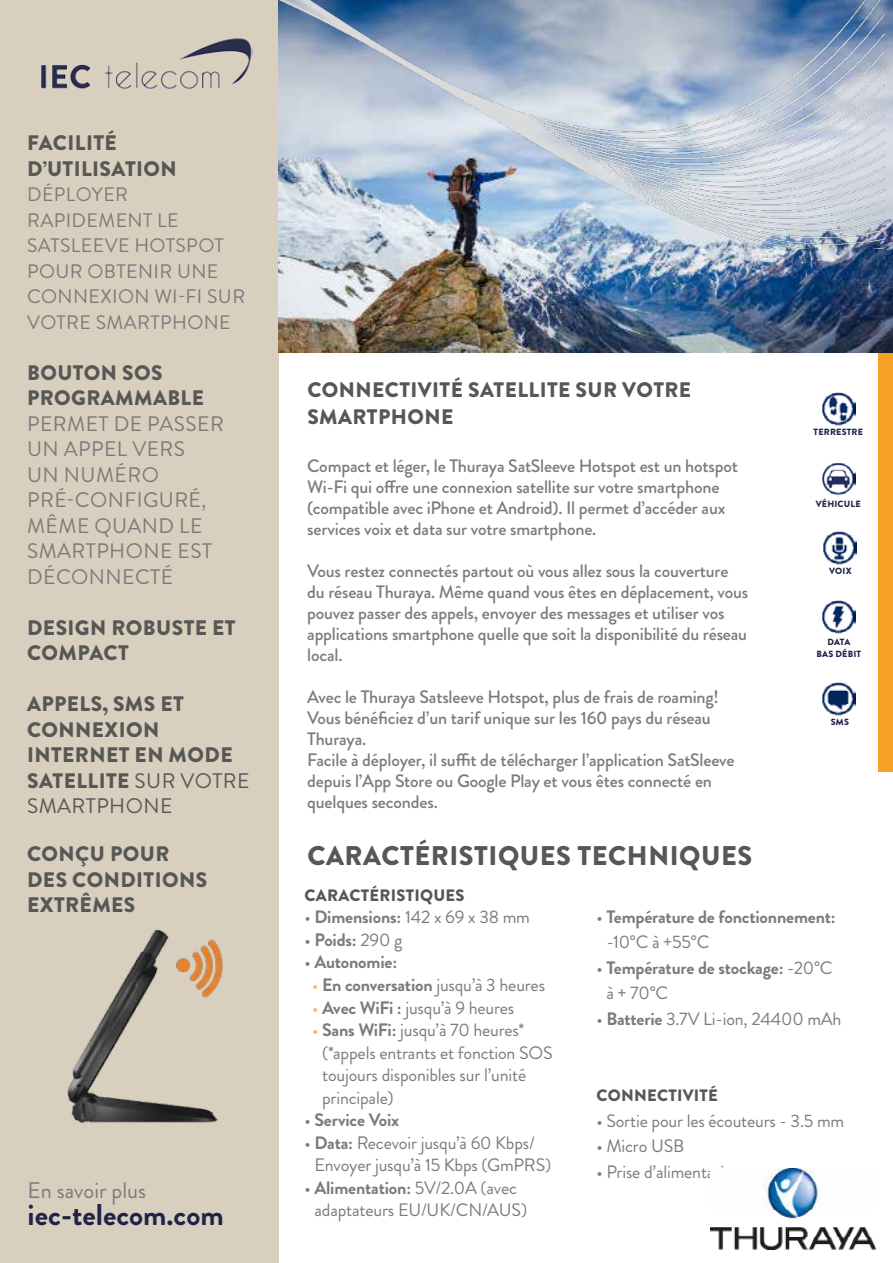
<style>
.page{position:relative;width:893px;height:1263px;background:#fff}
.page>*{position:absolute;margin:0;border:0;box-sizing:border-box;transform-origin:0 0}
.t1{font:700 30px "Brandon Grotesque";color:#202349}
.t2{font:900 27px "Brandon Grotesque";letter-spacing:.02em;color:#575756}
.t3{font:22.5px "Brandon Grotesque";color:#7c7b7b}
.t4{font:900 21px/25.5px "Brandon Grotesque";letter-spacing:.02em;color:#575756}
.t5{font:21px/25.5px "Brandon Grotesque";letter-spacing:.02em;color:#7c7b7b}
.t6{font:19.5px/25.5px "Brandon Grotesque";letter-spacing:.02em;color:#7c7b7b}
.t7{font:500 18px/21px "Brandon Grotesque";letter-spacing:-.01em;color:#7c7b7b}
.t8{font:18px/22.5px "Brandon Grotesque";letter-spacing:-.01em;color:#7c7b7b}
.t9{font:700 18px/25.5px "Brandon Grotesque";letter-spacing:-.01em;color:#7c7b7b}
.t10{font:900 16.5px "Brandon Grotesque";letter-spacing:.015em;color:#575756}
.t11{font:900 9px/12px "Brandon Grotesque";letter-spacing:.02em;color:#202349;text-align:center}
.s1{font-weight:400}
.s2{font-weight:700}
.s3{font-weight:400;color:#f8b575}
.s4{color:#f8b575}
</style>
<div class="page">
<div style="left:0;top:0;width:279px;height:1263px;background:#d8cfbe"></div>
<div style="left:878px;top:352px;width:15px;height:420px;background:#f6a124"></div>
<img style="left:41px;top:38px;width:211px;height:51px">
<img style="left:279px;top:0;width:614px;height:353px">
<img style="left:278px;top:0;width:609px;height:252px">
<img style="left:67px;top:929px;width:156px;height:194px">
<img style="left:710px;top:1169px;width:165px;height:80px">
<img style="left:822px;top:392px;width:33px;height:33px">
<img style="left:822px;top:463px;width:34px;height:33px">
<img style="left:823px;top:531px;width:34px;height:33px">
<img style="left:822px;top:600px;width:34px;height:33px">
<img style="left:822px;top:682px;width:34px;height:34px">
<p class="t4" style="left:27px;top:131px;width:151px">FACILITÉ<br>D’UTILISATION</p>
<p class="t6" style="left:27px;top:182px;width:220px">DÉPLOYER<br>RAPIDEMENT LE<br>SATSLEEVE HOTSPOT<br>POUR OBTENIR UNE<br>CONNEXION WI-FI SUR<br>VOTRE SMARTPHONE</p>
<p class="t4" style="left:27px;top:360px;width:178px">BOUTON SOS<br>PROGRAMMABLE</p>
<p class="t5" style="left:27px;top:411px;width:198px">PERMET DE PASSER<br>UN APPEL VERS<br>UN NUMÉRO<br>PRÉ-CONFIGURÉ,<br>MÊME QUAND LE<br>SMARTPHONE EST<br>DÉCONNECTÉ</p>
<p class="t4" style="left:27px;top:615px;width:210px">DESIGN ROBUSTE ET<br>COMPACT</p>
<p class="t4" style="left:27px;top:692px;width:224px">APPELS, SMS ET<br>CONNEXION<br>INTERNET EN MODE<br>SATELLITE <span class="s1">SUR VOTRE<br>SMARTPHONE</span></p>
<p class="t4" style="left:27px;top:842px;width:182px">CONÇU POUR<br>DES CONDITIONS<br>EXTRÊMES</p>
<p class="t3" style="left:28px;top:1175px;width:120px">En savoir plus</p>
<h1 class="t1" style="left:28px;top:1193px;width:198px">iec-telecom.com</h1>
<p class="t4" style="left:307px;top:376px;width:385px;line-height:27px">CONNECTIVITÉ SATELLITE SUR VOTRE<br>SMARTPHONE</p>
<p class="t7" style="left:307px;top:455px;width:432px">Compact et léger, le Thuraya SatSleeve Hotspot est un hotspot Wi-Fi qui offre une connexion satellite sur votre smartphone (compatible avec iPhone et Android). Il permet d’accéder aux services voix et data sur votre smartphone.</p>
<p class="t7" style="left:307px;top:560px;width:442px">Vous restez connectés partout où vous allez sous la couverture du réseau Thuraya. Même quand vous êtes en déplacement, vous pouvez passer des appels, envoyer des messages et utiliser vos applications smartphone quelle que soit la disponibilité du réseau local.</p>
<p class="t7" style="left:307px;top:686px;width:429px">Avec le Thuraya Satsleeve Hotspot, plus de frais de roaming!<br>Vous bénéficiez d’un tarif unique sur les 160 pays du réseau Thuraya.<br>Facile à déployer, il suffit de télécharger l’application SatSleeve depuis l’App Store ou Google Play et vous êtes connecté en quelques secondes.</p>
<p class="t11" style="left:814px;top:426px;width:51px">TERRESTRE</p>
<p class="t11" style="left:816px;top:498px;width:46px">VÉHICULE</p>
<p class="t11" style="left:829px;top:565px;width:24px">VOIX</p>
<p class="t11" style="left:816px;top:636px;width:46px">DATA<br>BAS DÉBIT</p>
<p class="t11" style="left:831px;top:716px;width:20px">SMS</p>
<h2 class="t2" style="left:307px;top:837px;width:446px">CARACTÉRISTIQUES TECHNIQUES</h2>
<p class="t9" style="left:606px;top:904px;width:231px;text-indent:-10px"><span class="s1">•</span> Température de fonctionnement: <span class="s1">-10°C à +55°C</span></p>
<p class="t9" style="left:606px;top:955px;width:228px;text-indent:-10px"><span class="s1">•</span> Température de stockage: <span class="s1">-20°C à + 70°C</span></p>
<p class="t8" style="left:596px;top:1008px;width:247px">• <span class="s2">Batterie</span> 3.7V Li-ion, 24400 mAh</p>
<p class="t10" style="left:305px;top:883px;width:161px">CARACTÉRISTIQUES</p>
<p class="t8" style="left:304px;top:906px;width:227px">• <span class="s2">Dimensions:</span> 142 x 69 x 38 mm</p>
<p class="t9" style="left:304px;top:927px;width:99px"><span class="s1">•</span> Poids: <span class="s1">290 g</span></p>
<p class="t9" style="left:304px;top:950px;width:94px"><span class="s1">•</span> Autonomie:</p>
<p class="t9" style="left:312px;top:972px;width:234px"><span class="s3">•</span> En conversation <span class="s1">jusqu’à 3 heures</span></p>
<p class="t8" style="left:312px;top:996px;width:204px"><span class="s4">•</span> <span class="s2">Avec WiFi :</span> jusqu’à 9 heures</p>
<p class="t8" style="left:322px;top:1019px;width:232px;text-indent:-10px"><span class="s4">•</span> <span class="s2">Sans WiFi:</span> jusqu’à 70 heures* (*appels entrants et fonction SOS toujours disponibles sur l’unité principale)</p>
<p class="t9" style="left:304px;top:1107px;width:96px"><span class="s1">•</span> Service Voix</p>
<p class="t8" style="left:314px;top:1131px;width:238px;text-indent:-10px">• <span class="s2">Data:</span> Recevoir jusqu’à 60 Kbps/<br>Envoyer jusqu’à 15 Kbps (GmPRS)</p>
<p class="t8" style="left:304px;top:1176px;width:224px;text-align:center">• <span class="s2">Alimentation:</span> 5V/2.0A (avec adaptateurs EU/UK/CN/AUS)</p>
<p class="t10" style="left:596px;top:1084px;width:123px">CONNECTIVITÉ</p>
<p class="t8" style="left:596px;top:1109px;width:249px">• Sortie pour les écouteurs - 3.5 mm</p>
<p class="t8" style="left:596px;top:1135px;width:90px">• Micro USB</p>
<p class="t8" style="left:596px;top:1161px;width:146px">• Prise d’alimentation</p>
</div>
